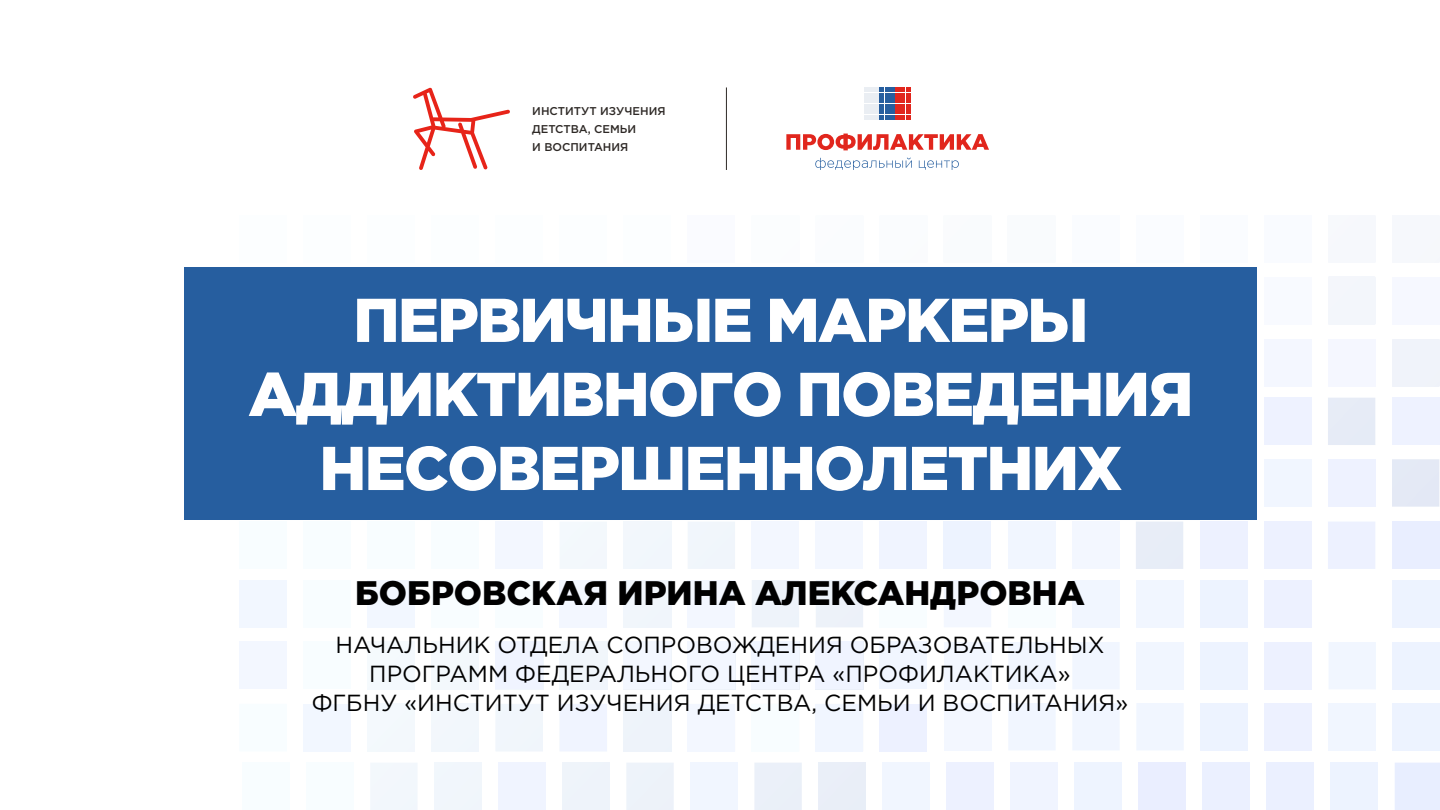
<style>
.page{position:relative;width:1440px;height:810px;background:#fff}
.page>*{position:absolute;margin:0;border:0;box-sizing:border-box;transform-origin:0 0}
.t1{font:900 61.72px/74px "Gotham Pro";letter-spacing:-.03em;color:#fff;text-align:center}
.t2{font:900 34.05px "Gotham Pro";color:#000}
.t3{font:23.25px/29.2px "Gotham Pro";color:#000;text-align:center}
.t4{font:500 11.32px/17.8px "Gotham Pro";color:#2e2926}
</style>
<div class="page">
<div style="left:242px;top:763px;width:48px;height:47px;background:#f4fcff"></div>
<div style="left:306px;top:763px;width:48px;height:47px;background:#f4fcff"></div>
<div style="left:371px;top:763px;width:46px;height:47px;background:#f2f7fc"></div>
<div style="left:434px;top:763px;width:48px;height:47px;background:#f1f6fc"></div>
<div style="left:498px;top:763px;width:48px;height:47px;background:#f0f4ff"></div>
<div style="left:562px;top:763px;width:48px;height:47px;background:#eef3fa"></div>
<div style="left:626px;top:763px;width:48px;height:47px;background:#edf3fa"></div>
<div style="left:690px;top:763px;width:48px;height:47px;background:#f1f6ff"></div>
<div style="left:754px;top:763px;width:48px;height:47px;background:#ebf0f9"></div>
<div style="left:818px;top:763px;width:48px;height:47px;background:#e9eef7"></div>
<div style="left:882px;top:763px;width:48px;height:47px;background:#f1f6ff"></div>
<div style="left:946px;top:763px;width:48px;height:47px;background:#edf1ff"></div>
<div style="left:1011px;top:763px;width:47px;height:47px;background:#f0f4ff"></div>
<div style="left:1075px;top:763px;width:47px;height:47px;background:#eef4ff"></div>
<div style="left:1139px;top:763px;width:47px;height:47px;background:#eaeeff"></div>
<div style="left:1203px;top:763px;width:47px;height:47px;background:#ebf0ff"></div>
<div style="left:1267px;top:763px;width:47px;height:47px;background:#ebf0ff"></div>
<div style="left:1331px;top:763px;width:47px;height:47px;background:#edf3ff"></div>
<div style="left:1395px;top:763px;width:45px;height:47px;background:#e8eeff"></div>
<div style="left:624px;top:704px;width:47px;height:47px;background:#eef3fa"></div>
<div style="left:880px;top:642px;width:47px;height:47px;background:#f1f6ff"></div>
<div style="left:239px;top:704px;width:48px;height:47px;background:#f4fcff"></div>
<div style="left:304px;top:704px;width:47px;height:47px;background:#f2f7ff"></div>
<div style="left:368px;top:704px;width:47px;height:47px;background:#f3f9fc"></div>
<div style="left:432px;top:704px;width:47px;height:47px;background:#f2f7fc"></div>
<div style="left:496px;top:704px;width:47px;height:47px;background:#f1f6fb"></div>
<div style="left:560px;top:704px;width:47px;height:47px;background:#f0f4ff"></div>
<div style="left:688px;top:704px;width:47px;height:47px;background:#f3f7ff"></div>
<div style="left:752px;top:704px;width:47px;height:47px;background:#f4fcff"></div>
<div style="left:816px;top:704px;width:47px;height:47px;background:#f1f6ff"></div>
<div style="left:880px;top:704px;width:47px;height:47px;background:#edf1ff"></div>
<div style="left:239px;top:642px;width:48px;height:47px;background:#f3f7ff"></div>
<div style="left:304px;top:642px;width:47px;height:47px;background:#f4fcff"></div>
<div style="left:368px;top:642px;width:47px;height:47px;background:#f4f9fd"></div>
<div style="left:432px;top:642px;width:47px;height:47px;background:#f3f9fc"></div>
<div style="left:496px;top:642px;width:47px;height:47px;background:#f0f4ff"></div>
<div style="left:560px;top:642px;width:47px;height:47px;background:#f1f6fb"></div>
<div style="left:624px;top:642px;width:47px;height:47px;background:#f3f7ff"></div>
<div style="left:688px;top:642px;width:47px;height:47px;background:#f3f7ff"></div>
<div style="left:752px;top:642px;width:47px;height:47px;background:#f1f6ff"></div>
<div style="left:816px;top:642px;width:47px;height:47px;background:#f0f4ff"></div>
<div style="left:239px;top:580px;width:48px;height:47px;background:#f2f7ff"></div>
<div style="left:304px;top:580px;width:47px;height:47px;background:#f4fcff"></div>
<div style="left:368px;top:580px;width:47px;height:47px;background:#f2f7ff"></div>
<div style="left:432px;top:580px;width:47px;height:47px;background:#f4fcff"></div>
<div style="left:496px;top:580px;width:47px;height:47px;background:#f4fcff"></div>
<div style="left:560px;top:580px;width:47px;height:47px;background:#f3f7ff"></div>
<div style="left:624px;top:580px;width:47px;height:47px;background:#f1f6fb"></div>
<div style="left:688px;top:580px;width:47px;height:47px;background:#f3f7ff"></div>
<div style="left:752px;top:580px;width:47px;height:47px;background:#eef3fa"></div>
<div style="left:816px;top:580px;width:47px;height:47px;background:#edf2f9"></div>
<div style="left:880px;top:580px;width:47px;height:47px;background:#f4fcff"></div>
<div style="left:944px;top:580px;width:47px;height:47px;background:#f3f7ff"></div>
<div style="left:1008px;top:580px;width:47px;height:47px;background:#f4fcff"></div>
<div style="left:1072px;top:580px;width:47px;height:47px;background:#f1f6ff"></div>
<div style="left:1136px;top:580px;width:47px;height:47px;background:#f1f6ff"></div>
<div style="left:1200px;top:580px;width:47px;height:47px;background:#edf3ff"></div>
<div style="left:1264px;top:580px;width:47px;height:47px;background:#edf1ff"></div>
<div style="left:1392px;top:580px;width:47px;height:47px;background:#edf3ff"></div>
<div style="left:944px;top:642px;width:48px;height:47px;background:#f3f7ff"></div>
<div style="left:1008px;top:642px;width:48px;height:47px;background:#f1f6ff"></div>
<div style="left:1329px;top:642px;width:47px;height:47px;background:#f1f6ff"></div>
<div style="left:1072px;top:642px;width:48px;height:47px;background:#f1f6ff"></div>
<div style="left:1136px;top:642px;width:48px;height:47px;background:#f1f6ff"></div>
<div style="left:1200px;top:642px;width:48px;height:47px;background:#edf3ff"></div>
<div style="left:1264px;top:642px;width:48px;height:47px;background:#edf1ff"></div>
<div style="left:1392px;top:642px;width:48px;height:47px;background:#edf3ff"></div>
<div style="left:944px;top:703px;width:48px;height:47px;background:#f3f7ff"></div>
<div style="left:1008px;top:703px;width:48px;height:47px;background:#f1f6ff"></div>
<div style="left:1329px;top:703px;width:47px;height:47px;background:#f1f6ff"></div>
<div style="left:1072px;top:703px;width:48px;height:47px;background:#f1f6ff"></div>
<div style="left:1136px;top:703px;width:48px;height:47px;background:#f1f6ff"></div>
<div style="left:1200px;top:703px;width:48px;height:47px;background:#edf3ff"></div>
<div style="left:1264px;top:703px;width:48px;height:47px;background:#edf1ff"></div>
<div style="left:1392px;top:703px;width:48px;height:47px;background:#edf3ff"></div>
<div style="left:688px;top:215px;width:47px;height:48px;background:#fafbff"></div>
<div style="left:1072px;top:215px;width:47px;height:48px;background:#fafcff"></div>
<div style="left:1136px;top:215px;width:47px;height:48px;background:#fafcff"></div>
<div style="left:1200px;top:215px;width:47px;height:48px;background:#fafcff"></div>
<div style="left:1264px;top:215px;width:47px;height:48px;background:#f9fbff"></div>
<div style="left:1264px;top:277px;width:47px;height:47px;background:#f8faff"></div>
<div style="left:1328px;top:277px;width:47px;height:47px;background:#f3f6fb"></div>
<div style="left:1392px;top:277px;width:47px;height:47px;background:#f6f8ff"></div>
<div style="left:1264px;top:339px;width:47px;height:48px;background:#f4f7ff"></div>
<div style="left:1328px;top:339px;width:47px;height:48px;background:#f5f7ff"></div>
<div style="left:1392px;top:339px;width:47px;height:48px;background:#f0f3fa"></div>
<div style="left:1264px;top:398px;width:47px;height:47px;background:#eef2ff"></div>
<div style="left:1328px;top:398px;width:47px;height:47px;background:#e6ebf6"></div>
<div style="left:1392px;top:398px;width:47px;height:47px;background:#eef2ff"></div>
<div style="left:1264px;top:459px;width:47px;height:48px;background:#f1f6ff"></div>
<div style="left:1328px;top:459px;width:47px;height:48px;background:#eef2ff"></div>
<div style="left:1392px;top:459px;width:47px;height:48px;background:#e4e9f5"></div>
<div style="left:239px;top:522px;width:48px;height:47px;background:#f4fcff"></div>
<div style="left:303px;top:522px;width:48px;height:47px;background:#f4fcff"></div>
<div style="left:368px;top:522px;width:47px;height:47px;background:#f4fcff"></div>
<div style="left:432px;top:522px;width:47px;height:47px;background:#f4fcff"></div>
<div style="left:496px;top:522px;width:47px;height:47px;background:#f3f7ff"></div>
<div style="left:560px;top:522px;width:47px;height:47px;background:#f3f8fc"></div>
<div style="left:624px;top:522px;width:47px;height:47px;background:#f2f7fc"></div>
<div style="left:688px;top:522px;width:47px;height:47px;background:#f1f6fb"></div>
<div style="left:752px;top:522px;width:47px;height:47px;background:#f3f7ff"></div>
<div style="left:816px;top:522px;width:47px;height:47px;background:#f3f7ff"></div>
<div style="left:880px;top:522px;width:47px;height:47px;background:#f0f4ff"></div>
<div style="left:944px;top:522px;width:47px;height:47px;background:#edf3ff"></div>
<div style="left:1008px;top:522px;width:47px;height:47px;background:#f1f6ff"></div>
<div style="left:1072px;top:522px;width:47px;height:47px;background:#f3f7ff"></div>
<div style="left:1136px;top:522px;width:47px;height:47px;background:#e7edf7"></div>
<div style="left:1200px;top:522px;width:47px;height:47px;background:#edf1ff"></div>
<div style="left:1264px;top:522px;width:47px;height:47px;background:#edf1ff"></div>
<div style="left:1328px;top:522px;width:47px;height:47px;background:#edf1ff"></div>
<div style="left:1392px;top:522px;width:47px;height:47px;background:#e9eeff"></div>
<div style="left:184px;top:267px;width:1072px;height:253px;background:#265e9f"></div>
<svg style="left:786px;top:134px;width:203px;height:16px"></svg>
<svg style="left:815px;top:158px;width:97px;height:12px"></svg>
<svg style="left:919px;top:160px;width:40px;height:10px"></svg>
<svg style="left:864px;top:87px;width:46px;height:32px"></svg>
<svg style="left:413px;top:88px;width:97px;height:82px"></svg>
<hr style="left:726px;top:87px;width:1px;height:83px;background:#2e2926">
<p class="t4" style="left:532px;top:102px;width:135px">ИНСТИТУТ ИЗУЧЕНИЯ<br>ДЕТСТВА, СЕМЬИ<br>И ВОСПИТАНИЯ</p>
<h1 class="t1" style="left:248px;top:282px;width:947px">ПЕРВИЧНЫЕ МАРКЕРЫ<br>АДДИКТИВНОГО ПОВЕДЕНИЯ<br>НЕСОВЕРШЕННОЛЕТНИХ</h1>
<h2 class="t2" style="left:355px;top:573px;width:731px">БОБРОВСКАЯ ИРИНА АЛЕКСАНДРОВНА</h2>
<p class="t3" style="left:312px;top:630px;width:818px">НАЧАЛЬНИК ОТДЕЛА СОПРОВОЖДЕНИЯ ОБРАЗОВАТЕЛЬНЫХ<br>ПРОГРАММ ФЕДЕРАЛЬНОГО ЦЕНТРА «ПРОФИЛАКТИКА»<br>ФГБНУ «ИНСТИТУТ ИЗУЧЕНИЯ ДЕТСТВА, СЕМЬИ И ВОСПИТАНИЯ»</p>
</div>
